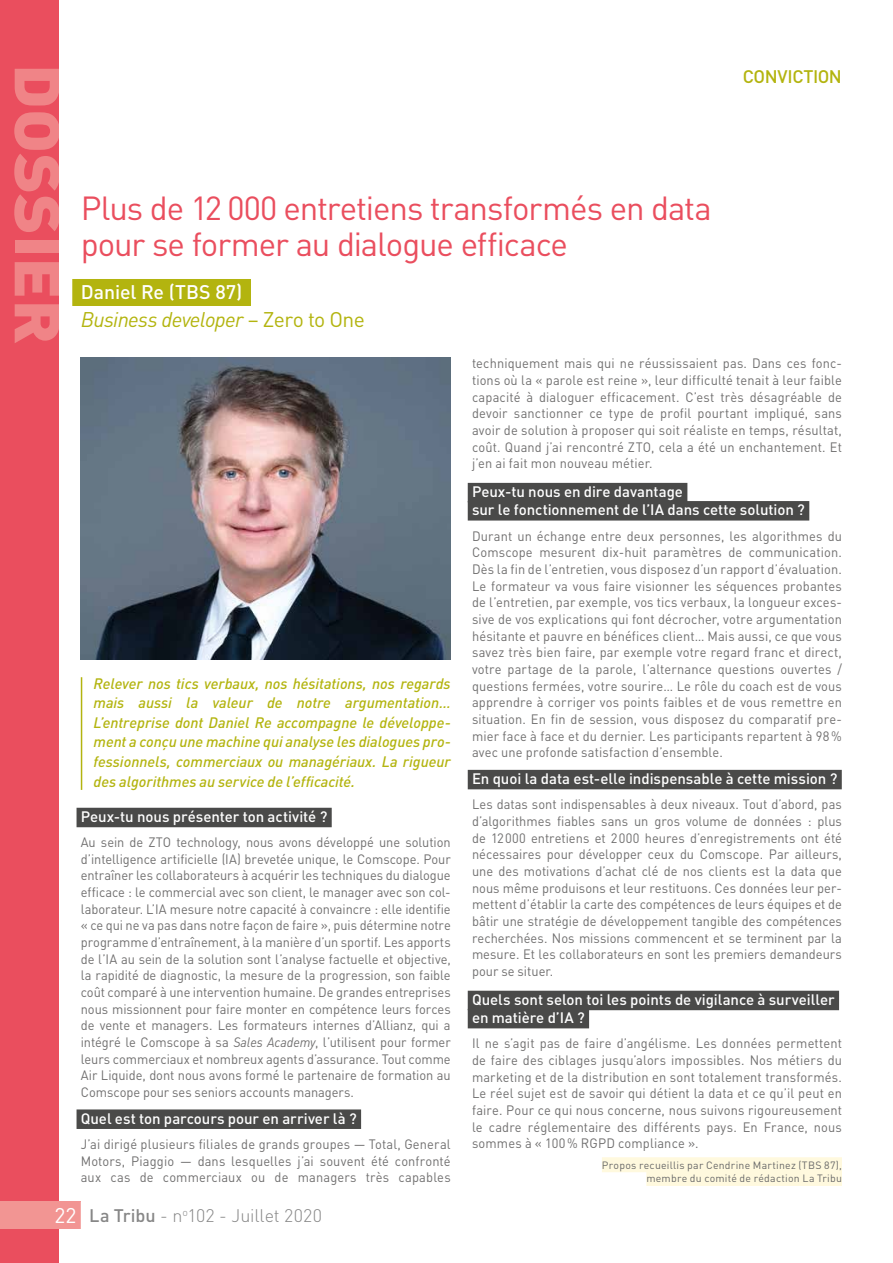
<style>
.page{position:relative;width:893px;height:1263px;background:#fff}
.page>*{position:absolute;margin:0;border:0;box-sizing:border-box;transform-origin:0 0}
.t1{font:900 63px "DIN";color:#f08487;scale:1.1 1}
.t2{font:33px/36px "DIN";letter-spacing:-.035em;color:#ea4e5e}
.t3{font:italic 21px "DIN";letter-spacing:-.03em;color:#b3b40f}
.t4{font:500 19.5px "DIN";color:#fff}
.t5{font:300 18px "DIN";color:#878787}
.t6{font:500 18px "DIN";color:#b3b40f}
.t7{font:italic 500 15px/19.6px "DIN";letter-spacing:-.005em;color:#b3b40f;text-align:justify}
.t8{font:500 15px/18.1px "DIN";letter-spacing:-.005em;color:#fff}
.t9{font:13.5px/16.6px "DIN";letter-spacing:.01em;color:#706f6f;text-align:justify;scale:.95 1}
.t10{font:10.5px/13.6px "DIN";letter-spacing:.025em;color:#686868;text-align:right}
.s1{font-style:normal}
.s2{font-style:italic}
.s3{font-weight:400;font-size:21px;color:#fff}
.s4{font-weight:500}
</style>
<div class="page">
<div style="left:0;top:0;width:60px;height:1263px;background:#ea4e5e"></div>
<div style="left:0;top:1202px;width:81px;height:27px;background:#f29593"></div>
<div style="left:72px;top:279px;width:179px;height:27px;background:#b3b40f"></div>
<div style="left:77px;top:808px;width:255px;height:19px;background:#4a4a49"></div>
<div style="left:77px;top:1109px;width:284px;height:20px;background:#4a4a49"></div>
<div style="left:468px;top:483px;width:219px;height:19px;background:#4a4a49"></div>
<div style="left:468px;top:501px;width:341px;height:19px;background:#4a4a49"></div>
<div style="left:468px;top:770px;width:374px;height:19px;background:#4a4a49"></div>
<div style="left:468px;top:991px;width:371px;height:19px;background:#4a4a49"></div>
<div style="left:468px;top:1009px;width:121px;height:19px;background:#4a4a49"></div>
<div style="left:602px;top:1157px;width:240px;height:15px;background:#fff9de"></div>
<div style="left:646px;top:1171px;width:196px;height:15px;background:#fff9de"></div>
<img style="left:81px;top:357px;width:370px;height:302px">
<hr style="left:81px;top:677px;width:1px;height:113px;background:#b3b40f">
<h1 class="t1" style="left:80px;top:64px;width:257px;rotate:90deg">dossier</h1>
<h3 class="t6" style="left:743px;top:65px;width:23px">Conv</h3>
<h3 class="t6" style="left:788px;top:65px;width:42px">iction</h3>
<h2 class="t2" style="left:81px;top:189px;width:632px">Plus de 12 000 entretiens transformés en data pour se former au dialogue efficace</h2>
<h3 class="t4" style="left:81px;top:280px;width:163px">Daniel Re (TBS 87)</h3>
<h3 class="t3" style="left:81px;top:307px;width:286px">Business developer <span class="s1">– Zero to One</span></h3>
<p class="t7" style="left:94px;top:673px;width:359px">Relever nos tics verbaux, nos hésitations, nos regards mais aussi la valeur de notre argumentation… L’entreprise dont Daniel Re accompagne le développe&shy;ment a conçu une machine qui analyse les dialogues pro&shy;fessionnels, commerciaux ou managériaux. La rigueur des algorithmes au service de l’efficacité.</p>
<p class="t8" style="left:81px;top:807px;width:248px">Peux-tu nous présenter ton activité ?</p>
<p class="t9" style="left:81px;top:834px;width:391px">Au sein de ZTO technology, nous avons développé une solution d’intelligence artificielle (IA) brevetée unique, le Comscope. Pour entraîner les collaborateurs à acquérir les techniques du dialogue efficace : le commercial avec son client, le manager avec son col&shy;laborateur. L’IA mesure notre capacité à convaincre : elle identifie « ce qui ne va pas dans notre façon de faire », puis détermine notre programme d’entraînement, à la manière d’un sportif. Les apports de l’IA au sein de la solution sont l’analyse factuelle et objective, la rapidité de diagnostic, la mesure de la progression, son faible coût comparé à une intervention humaine. De grandes entreprises nous missionnent pour faire monter en compétence leurs forces de vente et managers. Les formateurs internes d’Allianz, qui a intégré le Comscope à sa <span class="s2">Sales Academy</span>, l’utilisent pour former leurs commerciaux et nombreux agents d’assurance. Tout comme Air Liquide, dont nous avons formé le partenaire de formation au Comscope pour ses seniors accounts managers.</p>
<p class="t8" style="left:81px;top:1109px;width:277px">Quel est ton parcours pour en arriver là ?</p>
<p class="t9" style="left:81px;top:1135px;width:391px">J’ai dirigé plusieurs filiales de grands groupes — Total, General Motors, Piaggio — dans lesquelles j’ai souvent été confronté aux cas de commerciaux ou de managers très capables</p>
<p class="t9" style="left:472px;top:355px;width:391px">techniquement mais qui ne réussissaient pas. Dans ces fonc&shy;tions où la « parole est reine », leur difficulté tenait à leur faible capacité à dialoguer efficacement. C’est très désagréable de devoir sanctionner ce type de profil pourtant impliqué, sans avoir de solution à proposer qui soit réaliste en temps, résultat, coût. Quand j’ai rencontré ZTO, cela a été un enchantement. Et j’en ai fait mon nouveau métier.</p>
<p class="t8" style="left:472px;top:482px;width:334px">Peux-tu nous en dire davantage<br>sur le fonctionnement de l’IA dans cette solution ?</p>
<p class="t9" style="left:472px;top:527px;width:391px">Durant un échange entre deux personnes, les algorithmes du Comscope mesurent dix-huit paramètres de communication.<br>Dès la fin de l’entretien, vous disposez d’un rapport d’évaluation.<br>Le formateur va vous faire visionner les séquences probantes de l’entretien, par exemple, vos tics verbaux, la longueur exces&shy;sive de vos explications qui font décrocher, votre argumentation hésitante et pauvre en bénéfices client… Mais aussi, ce que vous savez très bien faire, par exemple votre regard franc et direct, votre partage de la parole, l’alternance questions ouvertes / questions fermées, votre sourire… Le rôle du coach est de vous apprendre à corriger vos points faibles et de vous remettre en situation. En fin de session, vous disposez du comparatif pre&shy;mier face à face et du dernier. Les participants repartent à 98% avec une profonde satisfaction d’ensemble.</p>
<p class="t8" style="left:472px;top:769px;width:367px">En quoi la data est-elle indispensable à cette mission ?</p>
<p class="t9" style="left:472px;top:796px;width:391px">Les datas sont indispensables à deux niveaux. Tout d’abord, pas d’algorithmes fiables sans un gros volume de données : plus de 12000 entretiens et 2000 heures d’enregistrements ont été nécessaires pour développer ceux du Comscope. Par ailleurs, une des motivations d’achat clé de nos clients est la data que nous même produisons et leur restituons. Ces données leur per&shy;mettent d’établir la carte des compétences de leurs équipes et de bâtir une stratégie de développement tangible des compétences recherchées. Nos missions commencent et se terminent par la mesure. Et les collaborateurs en sont les premiers demandeurs pour se situer.</p>
<p class="t8" style="left:472px;top:990px;width:364px">Quels sont selon toi les points de vigilance à surveiller en matière d’IA ?</p>
<p class="t9" style="left:472px;top:1035px;width:391px">Il ne s’agit pas de faire d’angélisme. Les données permettent de faire des ciblages jusqu’alors impossibles. Nos métiers du marketing et de la distribution en sont totalement transformés.<br>Le réel sujet est de savoir qui détient la data et ce qu’il peut en faire. Pour ce qui nous concerne, nous suivons rigoureusement le cadre réglementaire des différents pays. En France, nous sommes à « 100% RGPD compliance ».</p>
<p class="t10" style="left:602px;top:1158px;width:242px">Propos recueillis par Cendrine Martinez (TBS 87), membre du comité de rédaction La Tribu</p>
<h3 class="t5" style="left:54px;top:1204px;width:269px"><span class="s3">22</span> <span class="s4">La Tribu</span> - n<sup>o</sup>102 - Juillet 2020</h3>
</div>
